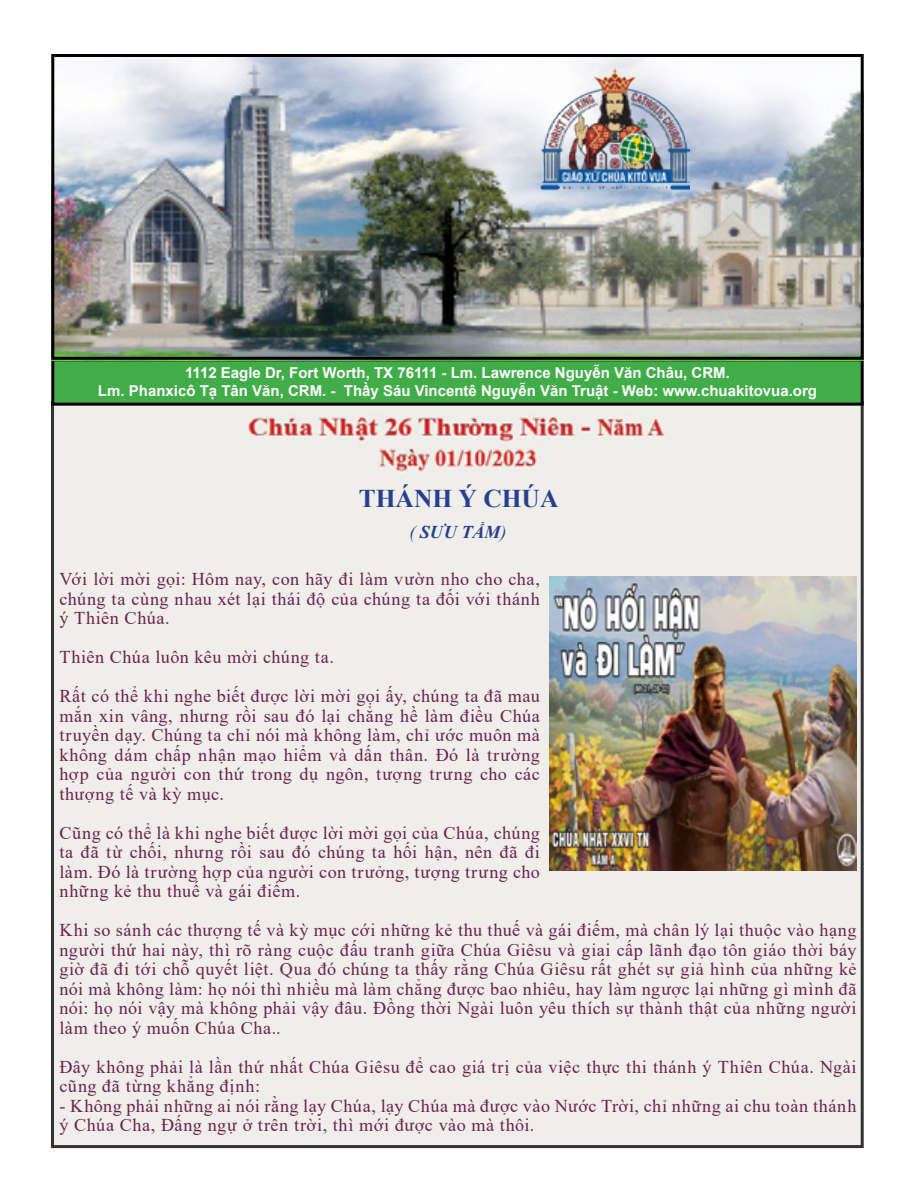
<style>
.page{position:relative;width:918px;height:1188px;background:#fff}
.page>*{position:absolute;margin:0;border:0;box-sizing:border-box;transform-origin:0 0}
.t1{font:700 25.5px "Times New Roman";color:#25408f}
.t2{font:18px/19.5px "Times New Roman";letter-spacing:.03em;color:#6d214b;text-align:justify}
.t3{font:italic 700 18px "Times New Roman";color:#25408f}
.t4{font:700 15px/18px "Arial";color:#fff;text-align:center}
.s1{font-weight:400}
</style>
<div class="page">
<div style="left:52px;top:403px;width:810px;height:744px;background:#efeeeb"></div>
<img style="left:248px;top:415px;width:417px;height:58px">
<div style="left:53px;top:360px;width:809px;height:44px;background:#41ad49"></div>
<div style="left:51px;top:358px;width:813px;height:48px;border:3px solid #000"></div>
<img style="left:51px;top:58px;width:813px;height:303px">
<div style="left:51px;top:54px;width:813px;height:306px;border:3px solid #000"></div>
<img style="left:534px;top:69px;width:155px;height:123px">
<img style="left:550px;top:577px;width:306px;height:293px">
<p class="t4" style="left:98px;top:364px;width:721px">1112 Eagle Dr, Fort Worth, TX 76111 - Lm. Lawrence Nguyễn Văn Châu, CRM.<br>Lm. Phanxicô Tạ Tân Văn, CRM. - Thầy Sáu Vincentê Nguyễn Văn Truật - Web: www.chuakitovua.org</p>
<h1 class="t1" style="left:359px;top:480px;width:201px">THÁNH Ý CHÚA</h1>
<p class="t3" style="left:409px;top:519px;width:98px"><span class="s1">(</span> SƯU TẦM<span class="s1">)</span></p>
<p class="t2" style="left:59px;top:569px;width:482px">Với lời mời gọi: Hôm nay, con hãy đi làm vườn nho cho cha, chúng ta cùng nhau xét lại thái độ của chúng ta đối với thánh ý Thiên Chúa.</p>
<p class="t2" style="left:59px;top:637px;width:482px;line-height:39px">Thiên Chúa luôn kêu mời chúng ta.<br>Rất có thể khi nghe biết được lời mời gọi ấy, chúng ta đã mau</p>
<p class="t2" style="left:59px;top:705px;width:482px">mắn xin vâng, nhưng rồi sau đó lại chẳng hề làm điều Chúa truyền dạy. Chúng ta chỉ nói mà không làm, chỉ ước muôn mà không dám chấp nhận mạo hiểm và dấn thân. Đó là trường hợp của người con thứ trong dụ ngôn, tượng trưng cho các thượng tế và kỳ mục.</p>
<p class="t2" style="left:59px;top:822px;width:482px">Cũng có thể là khi nghe biết được lời mời gọi của Chúa, chúng ta đã từ chối, nhưng rồi sau đó chúng ta hối hận, nên đã đi làm. Đó là trường hợp của người con trưởng, tượng trưng cho những kẻ thu thuế và gái điếm.</p>
<p class="t2" style="left:59px;top:920px;width:799px">Khi so sánh các thượng tế và kỳ mục cới những kẻ thu thuế và gái điếm, mà chân lý lại thuộc vào hạng người thứ hai này, thì rõ ràng cuộc đấu tranh giữa Chúa Giêsu và giai cấp lãnh đạo tôn giáo thời báy giờ đã đi tới chỗ quyết liệt. Qua đó chúng ta thấy rằng Chúa Giêsu rất ghét sự giả hình của những kẻ nói mà không làm: họ nói thì nhiều mà làm chẳng được bao nhiêu, hay làm ngược lại những gì mình đã nói: họ nói vậy mà không phải vậy đâu. Đồng thời Ngài luôn yêu thích sự thành thật của những người làm theo ý muốn Chúa Cha..</p>
<p class="t2" style="left:59px;top:1056px;width:799px">Đây không phải là lần thứ nhất Chúa Giêsu để cao giá trị của việc thực thi thánh ý Thiên Chúa. Ngài cũng đã từng khẳng định:</p>
<p class="t2" style="left:59px;top:1095px;width:799px">- Không phải những ai nói rằng lạy Chúa, lạy Chúa mà được vào Nước Trời, chỉ những ai chu toàn thánh ý Chúa Cha, Đấng ngự ở trên trời, thì mới được vào mà thôi.</p>
</div>
